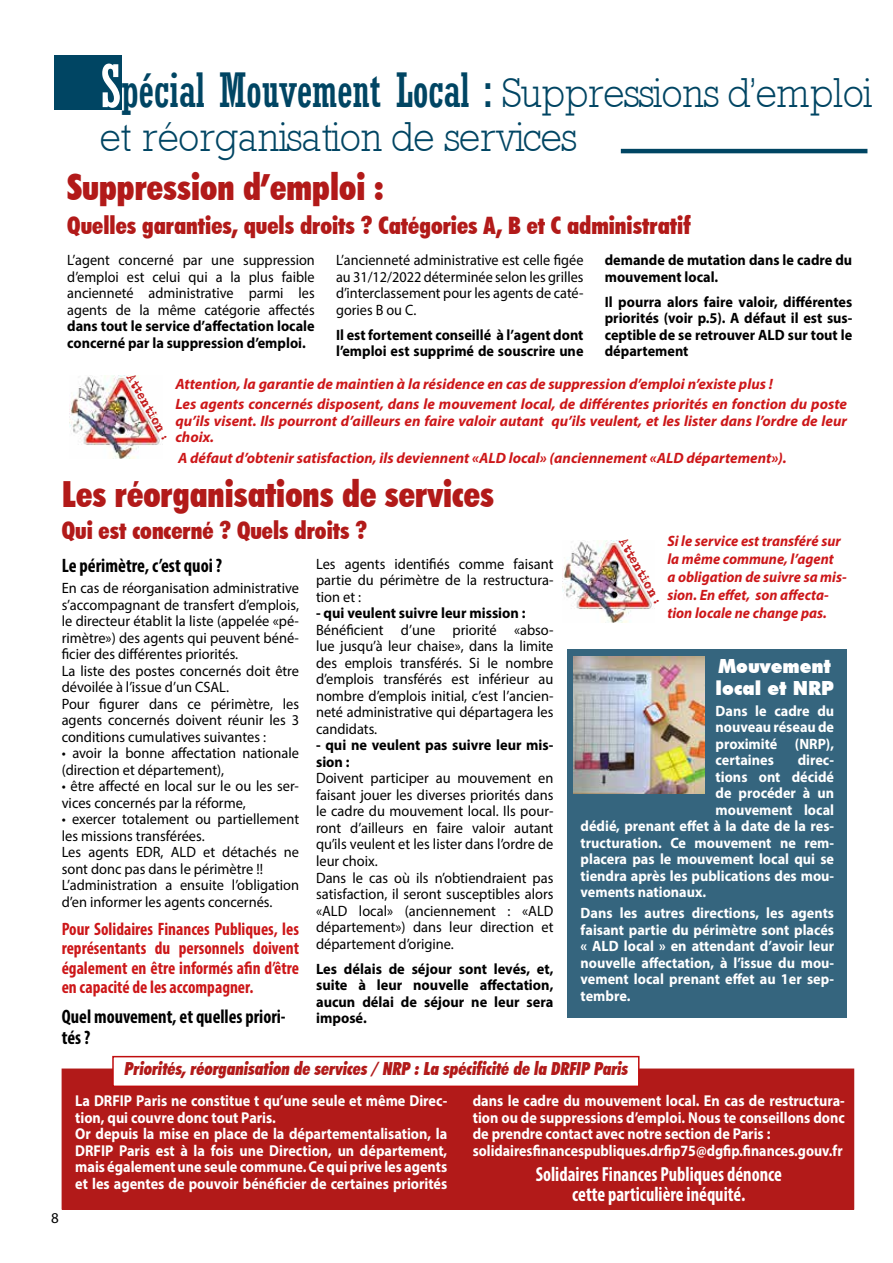
<style>
.page{position:relative;width:893px;height:1263px;background:#fff}
.page>*{position:absolute;margin:0;border:0;box-sizing:border-box;transform-origin:0 0}
.t1{font:46.2px "Astute Condensed S Si Condensed";letter-spacing:-.01em;color:#004563}
.t2{font:42px "Astute Light SSK";letter-spacing:-.01em;color:#004563;scale:.91 1}
.t3{font:900 condensed 36px "Futura BT";color:#b21a19;scale:.96 1}
.t4{font:900 condensed 24px "Futura BT";color:#b21a19}
.t5{font:700 condensed 20.4px/20.7px "Myriad Pro";color:#fff;text-align:center;scale:.9 1}
.t6{font:700 condensed 19.5px/21px "Myriad Pro";color:#000;scale:.95 1}
.t7{font:700 condensed 19.5px "Myriad Pro";color:#000;scale:.96 1}
.t8{font:900 19.5px/22.5px "Futura BT";color:#fff;scale:.93 1}
.t9{font:700 condensed 18px/19.5px "Myriad Pro";color:#cd1719;text-align:justify;scale:.96 1}
.t10{font:900 condensed 18px "Futura BT";color:#b21a19;scale:.93 1}
.t11{font:700 15.75px/16.5px "Myriad Pro";color:#fff;scale:.9 1}
.t12{font:15px/16.5px "Myriad Pro";color:#000;scale:.96 1}
.t13{font:700 15px/16.5px "Myriad Pro";color:#fff;text-align:justify;scale:.95 1}
.t14{font:italic 700 15px/20.7px "Myriad Pro";color:#cd1719}
.t15{font:700 15px/16.5px "Myriad Pro";color:#000;scale:.95 1}
.t16{font:15px/16.5px "Myriad Pro";color:#000;text-align:justify;scale:.95 1}
.t17{font:700 15px/16.5px "Myriad Pro";color:#000;scale:.96 1}
.t18{font:italic 700 15px/18px "Myriad Pro";color:#cd1719;scale:.96 1}
.t19{font:15px "Myriad Pro";color:#000}
.t20{font:11.4px "Adler";color:#c21718;scale:.95 1}
.s1{font-size:57.75px;color:#fff}
.s2{font-family:"Astute Light SSK";font-size:42px}
.s3{font-size:12px}
</style>
<div class="page">
<div style="left:54px;top:56px;width:68px;height:54px;background:#004563"></div>
<div style="left:568px;top:649px;width:279px;height:369px;background:#35657e"></div>
<img style="left:574px;top:656px;width:130px;height:138px">
<div style="left:62px;top:1069px;width:792px;height:140px;background:#b21a19"></div>
<div style="left:113px;top:1057px;width:526px;height:29px;background:#fff"></div>
<div style="left:112px;top:1056px;width:527px;height:31px;border:2px solid #c00d0e"></div>
<hr style="left:621px;top:149px;width:246px;height:4px;background:#004563">
<img style="left:562px;top:540px;width:93px;height:83px">
<img style="left:70px;top:376px;width:93px;height:83px">
<h1 class="t1" style="left:100px;top:64px;width:773px"><span class="s1">S</span>pécial Mouvement Local : <span class="s2">Suppressions d’emploi</span></h1>
<h2 class="t2" style="left:100px;top:112px;width:525px">et réorganisation de services</h2>
<h3 class="t3" style="left:67px;top:165px;width:332px">Suppression d’emploi :</h3>
<h3 class="t4" style="left:67px;top:210px;width:625px">Quelles garanties, quels droits ? Catégories A, B et C administratif</h3>
<p class="t16" style="left:67px;top:252px;width:262px">L’agent concerné par une suppression d’emploi est celui qui a la plus faible ancienneté administrative parmi les agents de la même catégorie affectés</p>
<p class="t15" style="left:67px;top:318px;width:262px">dans tout le service d’affectation locale concerné par la suppression d’emploi.</p>
<p class="t16" style="left:336px;top:252px;width:262px">L’ancienneté administrative est celle figée au 31/12/2022 déterminée selon les grilles d’interclassement pour les agents de caté&shy;gories B ou C.</p>
<p class="t15" style="left:336px;top:326px;width:262px">Il est fortement conseillé à l’agent dont l’emploi est supprimé de souscrire une</p>
<p class="t15" style="left:605px;top:252px;width:262px">demande de mutation dans le cadre du mouvement local.</p>
<p class="t15" style="left:605px;top:293px;width:262px;text-align:justify">Il pourra alors faire valoir, différentes priorités (voir p.5). A défaut il est sus&shy;ceptible de se retrouver ALD sur tout le département</p>
<p class="t20" style="left:134px;top:372px;width:79px;rotate:60deg">Attention <span class="s3">:</span></p>
<p class="t14" style="left:175px;top:373px;width:673px">Attention, la garantie de maintien à la résidence en cas de suppression d’emploi n’existe plus !<br>Les agents concernés disposent, dans le mouvement local, de différentes priorités en fonction du poste</p>
<p class="t14" style="left:175px;top:412px;width:673px;line-height:16.5px">qu’ils visent. Ils pourront d’ailleurs en faire valoir autant qu’ils veulent, et les lister dans l’ordre de leur choix.</p>
<p class="t14" style="left:178px;top:447px;width:610px">A défaut d’obtenir satisfaction, ils deviennent «ALD local» (anciennement «ALD département»).</p>
<h3 class="t3" style="left:62px;top:472px;width:451px">Les réorganisations de services</h3>
<h3 class="t4" style="left:62px;top:515px;width:307px">Qui est concerné ? Quels droits ?</h3>
<h3 class="t7" style="left:62px;top:554px;width:169px">Le périmètre, c’est quoi ?</h3>
<p class="t12" style="left:62px;top:579px;width:249px">En cas de réorganisation administrative s’accompagnant de transfert d’emplois, le directeur établit la liste (appelée «pé&shy;rimètre») des agents qui peuvent béné&shy;ficier des différentes priorités.<br>La liste des postes concernés doit être dévoilée à l’issue d’un CSAL.<br>Pour figurer dans ce périmètre, les agents concernés doivent réunir les 3 conditions cumulatives suivantes :</p>
<p class="t12" style="left:62px;top:744px;width:249px">• avoir la bonne affectation nationale (direction et département),</p>
<p class="t12" style="left:62px;top:777px;width:249px">• être affecté en local sur le ou les ser&shy;vices concernés par la réforme,</p>
<p class="t12" style="left:62px;top:810px;width:249px">• exercer totalement ou partiellement les missions transférées.<br>Les agents EDR, ALD et détachés ne sont donc pas dans le périmètre !!<br>L’administration a ensuite l’obligation d’en informer les agents concernés.</p>
<p class="t9" style="left:62px;top:918px;width:249px">Pour Solidaires Finances Publiques, les représentants du personnels doivent également en être informés afin d’être en capacité de les accompagner.</p>
<h3 class="t6" style="left:62px;top:1005px;width:237px">Quel mouvement, et quelles priori&shy;tés ?</h3>
<p class="t12" style="left:316px;top:555px;width:249px;text-align:justify">Les agents identifiés comme faisant partie du périmètre de la restructura&shy;tion et :</p>
<p class="t17" style="left:316px;top:605px;width:220px">- qui veulent suivre leur mission :</p>
<p class="t12" style="left:316px;top:621px;width:249px;text-align:justify">Bénéficient d’une priorité «abso&shy;lue jusqu’à leur chaise», dans la limite des emplois transférés. Si le nombre d’emplois transférés est inférieur au nombre d’emplois initial, c’est l’ancien&shy;neté administrative qui départagera les candidats.</p>
<p class="t17" style="left:316px;top:737px;width:249px">- qui ne veulent pas suivre leur mis&shy;sion :</p>
<p class="t12" style="left:316px;top:770px;width:249px">Doivent participer au mouvement en faisant jouer les diverses priorités dans le cadre du mouvement local. Ils pour&shy;ront d’ailleurs en faire valoir autant qu’ils veulent et les lister dans l’ordre de leur choix.<br>Dans le cas où ils n’obtiendraient pas satisfaction, il seront susceptibles alors «ALD local» (anciennement : «ALD département») dans leur direction et département d’origine.</p>
<p class="t17" style="left:316px;top:960px;width:249px;text-align:justify">Les délais de séjour sont levés, et, suite à leur nouvelle affectation, aucun délai de séjour ne leur sera imposé.</p>
<p class="t20" style="left:626px;top:537px;width:79px;rotate:60deg">Attention <span class="s3">:</span></p>
<p class="t18" style="left:667px;top:532px;width:188px">Si le service est transféré sur la même commune, l’agent<br>a obligation de suivre sa mis&shy;sion. En effet, son affecta&shy;tion locale ne change pas.</p>
<h3 class="t8" style="left:716px;top:654px;width:129px">Mouvement local et NRP</h3>
<p class="t13" style="left:716px;top:702px;width:126px">Dans le cadre du nouveau réseau de proximité (NRP), certaines</p>
<p class="t13" style="left:798px;top:752px;width:40px">direc-</p>
<p class="t13" style="left:716px;top:768px;width:126px">tions ont décidé</p>
<p class="t13" style="left:716px;top:785px;width:126px">de procéder à un</p>
<p class="t13" style="left:716px;top:801px;width:126px">mouvement local</p>
<p class="t13" style="left:581px;top:818px;width:268px">dédié, prenant effet à la date de la res-</p>
<p class="t13" style="left:581px;top:834px;width:268px">tructuration. Ce mouvement ne rem-</p>
<p class="t13" style="left:581px;top:851px;width:268px">placera pas le mouvement local qui se</p>
<p class="t13" style="left:581px;top:867px;width:268px">tiendra après les publications des mou-</p>
<p class="t13" style="left:581px;top:884px;width:134px">vements nationaux.</p>
<p class="t13" style="left:581px;top:904px;width:268px">Dans les autres directions, les agents faisant partie du périmètre sont placés « ALD local » en attendant d’avoir leur nouvelle affectation, à l’issue du mou&shy;vement local prenant effet au 1er sep&shy;tembre.</p>
<p class="t10" style="left:124px;top:1058px;width:546px">Priorités, réorganisation de services / NRP : La spécificité de la DRFIP Paris</p>
<p class="t19" style="left:51px;top:1209px;width:9px">8</p>
<p class="t11" style="left:75px;top:1092px;width:415px">La DRFIP Paris ne constitue t qu’une seule et même Direc&shy;tion, qui couvre donc tout Paris.<br>Or depuis la mise en place de la départementalisation, la DRFIP Paris est à la fois une Direction, un département, mais également une seule commune. Ce qui prive les agents et les agentes de pouvoir bénéficier de certaines priorités</p>
<p class="t11" style="left:473px;top:1092px;width:415px">dans le cadre du mouvement local. En cas de restructura&shy;tion ou de suppressions d’emploi. Nous te conseillons donc de prendre contact avec notre section de Paris : solidairesfinancespubliques.drfip75@dgfip.finances.gouv.fr</p>
<h3 class="t5" style="left:536px;top:1163px;width:275px">Solidaires Finances Publiques dénonce cette particulière inéquité.</h3>
</div>
